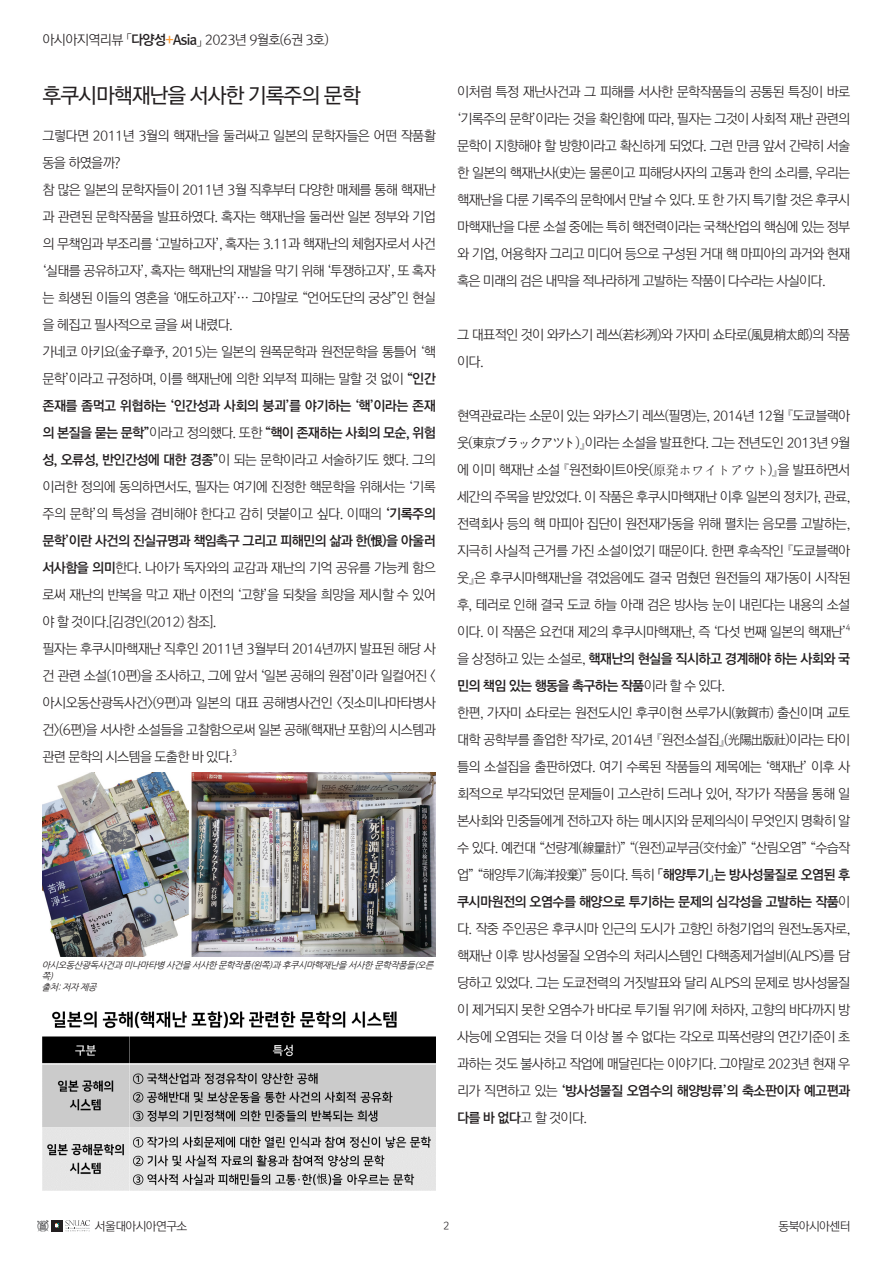
<style>
.page{position:relative;width:893px;height:1263px;background:#fff}
.page>*{position:absolute;margin:0;border:0;box-sizing:border-box;transform-origin:0 0}
.기본글_제목{font:21px "Rix Go M";letter-spacing:-.05em;color:#231f20}
.기본글{font:13.5px/27px "Rix Go L";letter-spacing:-.05em;color:#231f20;text-align:justify}
.기본글-2{font:13.5px/27px "Rix Go B";letter-spacing:-.05em;color:#231f20}
.t1{font:12px "Rix Go L";letter-spacing:-.05em;color:#231f20}
.t2{font:10.5px "Rix Go L";color:#231f20}
.캡션{font:italic 9px/10.8px "Nanum Gothic";color:#231f20}
.기본글-3{font:7.8px "Rix Go L";color:#231f20}
.s1{font-family:"Rix Go B"}
.s2{font-family:"Rix Go B";color:#ff9e38}
.s3{font-family:"Sim Sun"}
.s4{font-family:"Rix Go L"}
</style>
<div class="page">
<div style="left:51px;top:1220px;width:12px;height:11px;background:#231f20"></div>
<svg style="left:55px;top:1224px;width:4px;height:4px"></svg>
<svg style="left:65px;top:1220px;width:25px;height:11px"></svg>
<svg style="left:37px;top:1220px;width:12px;height:12px"></svg>
<img style="left:43px;top:773px;width:393px;height:183px">
<img style="left:43px;top:1011px;width:393px;height:180px">
<p class="기본글" style="left:43px;top:26px;width:288px">아시아지역리뷰 「<span class="s1">다양성</span><span class="s2">+</span><span class="s1">Asia</span>」 2023년 9월호(6권 3호)</p>
<p class="기본글_제목" style="left:43px;top:81px;width:320px">후쿠시마핵재난을 서사한 기록주의 문학</p>
<p class="기본글" style="left:43px;top:122px;width:395px">그렇다면 2011년 3월의 핵재난을 둘러싸고 일본의 문학자들은 어떤 작품활 동을 하였을까?</p>
<p class="기본글" style="left:43px;top:176px;width:395px">참 많은 일본의 문학자들이 2011년 3월 직후부터 다양한 매체를 통해 핵재난 과 관련된 문학작품을 발표하였다. 혹자는 핵재난을 둘러싼 일본 정부와 기업 의 무책임과 부조리를 ‘고발하고자’, 혹자는 3.11과 핵재난의 체험자로서 사건 ‘실태를 공유하고자’, 혹자는 핵재난의 재발을 막기 위해 ‘투쟁하고자’, 또 혹자 는 희생된 이들의 영혼을 ‘애도하고자’… 그야말로 “언어도단의 궁상”인 현실 을 헤집고 필사적으로 글을 써 내렸다.</p>
<p class="기본글" style="left:43px;top:338px;width:395px">가네코 아키요(金子章予, 2015)는 일본의 원폭문학과 원전문학을 통틀어 ‘핵 문학’이라고 규정하며, 이를 핵재난에 의한 외부적 피해는 말할 것 없이 <span class="s1">“인간 존재를 좀먹고 위협하는 ‘인간성과 사회의 붕괴’를 야기하는 ‘핵’이라는 존재 의 본질을 묻는 문학”</span>이라고 정의했다. 또한 <span class="s1">“핵이 존재하는 사회의 모순, 위험 성, 오류성, 반인간성에 대한 경종”</span>이 되는 문학이라고 서술하기도 했다. 그의 이러한 정의에 동의하면서도, 필자는 여기에 진정한 핵문학을 위해서는 ‘기록 주의 문학’의 특성을 겸비해야 한다고 감히 덧붙이고 싶다. 이때의 <span class="s1">‘기록주의 문학’이란 사건의 진실규명과 책임촉구 그리고 피해민의 삶과 한(恨)을 아울러 서사함을 의미</span>한다. 나아가 독자와의 교감과 재난의 기억 공유를 가능케 함으 로써 재난의 반복을 막고 재난 이전의 ‘고향’을 되찾을 희망을 제시할 수 있어 야 할 것이다.[김경인(2012) 참조].</p>
<p class="기본글" style="left:43px;top:635px;width:395px">필자는 후쿠시마핵재난 직후인 2011년 3월부터 2014년까지 발표된 해당 사 건 관련 소설(10편)을 조사하고, 그에 앞서 ‘일본 공해의 원점’이라 일컬어진 &lt; 아시오동산광독사건&gt;(9편)과 일본의 대표 공해병사건인 &lt;짓소미나마타병사 건&gt;(6편)을 서사한 소설들을 고찰함으로써 일본 공해(핵재난 포함)의 시스템과 관련 문학의 시스템을 도출한 바 있다.</p>
<p class="기본글-3" style="left:232px;top:747px;width:6px">3</p>
<p class="캡션" style="left:42px;top:960px;width:396px">아시오동산광독사건과 미나마타병 사건을 서사한 문학작품(왼쪽)과 후쿠시마핵재난을 서사한 문학작품들(오른 쪽)<br>출처:저자 제공</p>
<p class="기본글" style="left:457px;top:78px;width:395px">이처럼 특정 재난사건과 그 피해를 서사한 문학작품들의 공통된 특징이 바로 ‘기록주의 문학’이라는 것을 확인함에 따라, 필자는 그것이 사회적 재난 관련의 문학이 지향해야 할 방향이라고 확신하게 되었다. 그런 만큼 앞서 간략히 서술 한 일본의 핵재난사(史)는 물론이고 피해당사자의 고통과 한의 소리를, 우리는 핵재난을 다룬 기록주의 문학에서 만날 수 있다. 또 한 가지 특기할 것은 후쿠시 마핵재난을 다룬 소설 중에는 특히 핵전력이라는 국책산업의 핵심에 있는 정부 와 기업, 어용학자 그리고 미디어 등으로 구성된 거대 핵 마피아의 과거와 현재 혹은 미래의 검은 내막을 적나라하게 고발하는 작품이 다수라는 사실이다.</p>
<p class="기본글" style="left:457px;top:321px;width:395px">그 대표적인 것이 와카스기 레쓰(若杉冽)와 가자미 쇼타로(風見梢太郎)의 작품 이다.</p>
<p class="기본글" style="left:457px;top:402px;width:395px">현역관료라는 소문이 있는 와카스기 레쓰(필명)는, 2014년 12월 『도쿄블랙아 웃(東京ブラックアツト)』이라는 소설을 발표한다. 그는 전년도인 2013년 9월 에 이미 핵재난 소설 『원전화이트아웃(<span class="s3">原発ホワイトアウト</span>)』을 발표하면서 세간의 주목을 받았었다. 이 작품은 후쿠시마핵재난 이후 일본의 정치가, 관료, 전력회사 등의 핵 마피아 집단이 원전재가동을 위해 펼치는 음모를 고발하는, 지극히 사실적 근거를 가진 소설이었기 때문이다. 한편 후속작인 『도쿄블랙아 웃』은 후쿠시마핵재난을 겪었음에도 결국 멈췄던 원전들의 재가동이 시작된 후, 테러로 인해 결국 도쿄 하늘 아래 검은 방사능 눈이 내린다는 내용의 소설 이다. 이 작품은 요컨대 제2의 후쿠시마핵재난, 즉 ‘다섯 번째 일본의 핵재난’</p>
<p class="기본글-3" style="left:846px;top:622px;width:6px">4</p>
<p class="기본글-2" style="left:457px;top:644px;width:395px"><span class="s4">을 상정하고 있는 소설로,</span> 핵재난의 현실을 직시하고 경계해야 하는 사회와 국 민의 책임 있는 행동을 촉구하는 작품<span class="s4">이라 할 수 있다.</span></p>
<p class="기본글" style="left:457px;top:699px;width:395px">한편, 가자미 쇼타로는 원전도시인 후쿠이현 쓰루가시(敦賀市) 출신이며 교토 대학 공학부를 졸업한 작가로, 2014년 『원전소설집』(光陽出版社)이라는 타이 틀의 소설집을 출판하였다. 여기 수록된 작품들의 제목에는 ‘핵재난’ 이후 사 회적으로 부각되었던 문제들이 고스란히 드러나 있어, 작가가 작품을 통해 일 본사회와 민중들에게 전하고자 하는 메시지와 문제의식이 무엇인지 명확히 알 수 있다. 예컨대 “선량계(線量計)” “(원전)교부금(交付金)” “산림오염” “수습작 업” “해양투기(海洋投棄)” 등이다. 특히 <span class="s1">「해양투기」는 방사성물질로 오염된 후 쿠시마원전의 오염수를 해양으로 투기하는 문제의 심각성을 고발하는 작품</span>이 다. 작중 주인공은 후쿠시마 인근의 도시가 고향인 하청기업의 원전노동자로, 핵재난 이후 방사성물질 오염수의 처리시스템인 다핵종제거설비(ALPS)를 담 당하고 있었다. 그는 도쿄전력의 거짓발표와 달리 ALPS의 문제로 방사성물질 이 제거되지 못한 오염수가 바다로 투기될 위기에 처하자, 고향의 바다까지 방 사능에 오염되는 것을 더 이상 볼 수 없다는 각오로 피폭선량의 연간기준이 초 과하는 것도 불사하고 작업에 매달린다는 이야기다. 그야말로 2023년 현재 우 리가 직면하고 있는 <span class="s1">‘방사성물질 오염수의 해양방류’의 축소판이자 예고편과 다를 바 없다</span>고 할 것이다.</p>
<p class="t1" style="left:95px;top:1218px;width:94px">서울대아시아연구소</p>
<p class="t1" style="left:778px;top:1218px;width:73px">동북아시아센터</p>
<p class="t2" style="left:443px;top:1218px;width:8px">2</p>
</div>
